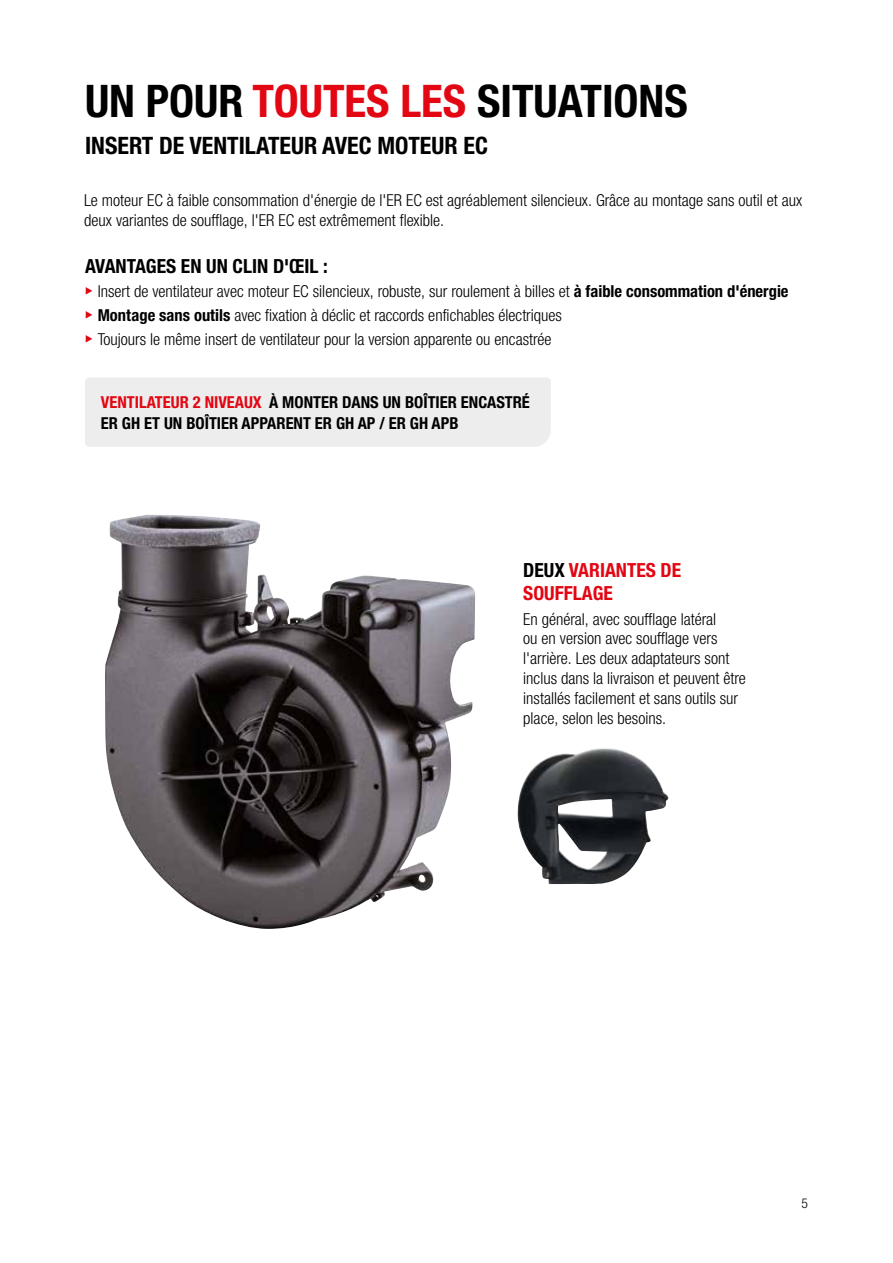
<style>
.page{position:relative;width:893px;height:1263px;background:#fff}
.page>*{position:absolute;margin:0;border:0;box-sizing:border-box;transform-origin:0 0}
.t1{font:700 condensed 45px "Helvetica Neue LTW1 G";color:#000}
.t2{font:700 condensed 24px "Helvetica Neue LTW1 G";color:#000}
.t3{font:700 condensed 19.5px/23.4px "Helvetica Neue LTW1 G";color:#e30613}
.t4{font:700 condensed 19.5px "Helvetica Neue LTW1 G";color:#000}
.t5{font:300 condensed 16.5px/19.8px "Helvetica Neue LTW1 G";color:#000}
.t6{font:700 condensed 16.5px/21px "Helvetica Neue LTW1 G";color:#000}
.t7{font:300 condensed 13.5px "Helvetica Neue LTW1 G";color:#000}
.s1{color:#e30613}
.s2{font-weight:700}
.s3{color:#000}
</style>
<div class="page">
<img style="left:105px;top:515px;width:370px;height:414px">
<img style="left:517px;top:748px;width:152px;height:136px">
<div style="left:85px;top:377px;width:466px;height:70px;background:#ededed"></div>
<h1 class="t1" style="left:85px;top:74px;width:604px">UN POUR <span class="s1">TOUTES LES</span> SITUATIONS</h1>
<h2 class="t2" style="left:85px;top:132px;width:404px">INSERT DE VENTILATEUR AVEC MOTEUR EC</h2>
<p class="t5" style="left:84px;top:190px;width:719px">Le moteur EC à faible consommation d'énergie de l'ER EC est agréablement silencieux. Grâce au montage sans outil et aux deux variantes de soufflage, l'ER EC est extrêmement flexible.</p>
<p class="t4" style="left:85px;top:254px;width:244px">AVANTAGES EN UN CLIN D'ŒIL :</p>
<p class="t5" style="left:98px;top:279px;width:692px;line-height:24px">Insert de ventilateur avec moteur EC silencieux, robuste, sur roulement à billes et <span class="s2">à faible consommation d'énergie<br>Montage sans outils</span> avec fixation à déclic et raccords enfichables électriques<br>Toujours le même insert de ventilateur pour la version apparente ou encastrée</p>
<p class="t6" style="left:101px;top:391px;width:430px"><span class="s1">VENTILATEUR 2 NIVEAUX</span> À MONTER DANS UN BOÎTIER ENCASTRÉ<br>ER GH ET UN BOÎTIER APPARENT ER GH AP / ER GH APB</p>
<p class="t3" style="left:523px;top:558px;width:159px"><span class="s3">DEUX</span> VARIANTES DE<br>SOUFFLAGE</p>
<p class="t5" style="left:523px;top:609px;width:224px">En général, avec soufflage latéral<br>ou en version avec soufflage vers l'arrière. Les deux adaptateurs sont inclus dans la livraison et peuvent être installés facilement et sans outils sur place, selon les besoins.</p>
<p class="t7" style="left:801px;top:1195px;width:8px">5</p>
</div>
